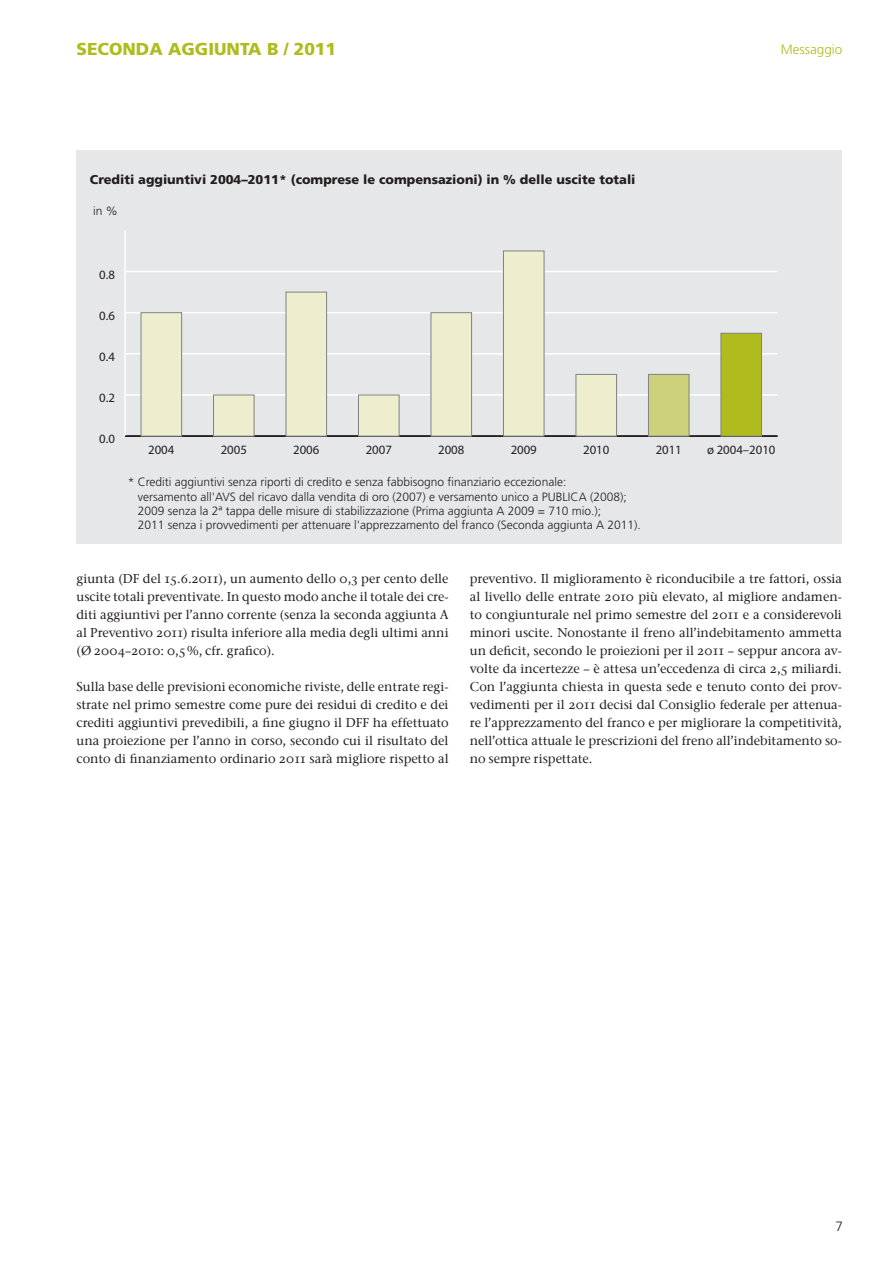
<style>
.page{position:relative;width:893px;height:1263px;background:#fff}
.page>*{position:absolute;margin:0;border:0;box-sizing:border-box;transform-origin:0 0}
.t1{font:900 17.25px "Frutiger LT Std";color:#b0bb1d}
.t2{font:300 13.5px "Frutiger LT Std";color:#b0bb1d}
.t3{font:300 13.5px "Frutiger LT Std";color:#231f20}
.t4{font:500 12.75px/18px "ITC Stone Serif Com";color:#231f20;text-align:justify}
.t5{font:900 12.75px "Frutiger LT Std";color:#231f20}
.t6{font:300 12.75px "Frutiger";color:#231f20}
.t7{font:300 12px/14.4px "Frutiger LT Std";color:#231f20}
</style>
<div class="page">
<div style="left:77px;top:151px;width:765px;height:393px;background:#e6e7e9"></div>
<hr style="left:124px;top:230px;width:2px;height:206px;background:#fff">
<hr style="left:125px;top:435px;width:652px;height:2px;background:#231f20">
<hr style="left:125px;top:394px;width:652px;height:2px;background:#fff">
<hr style="left:125px;top:353px;width:652px;height:2px;background:#fff">
<hr style="left:125px;top:312px;width:652px;height:1px;background:#fff">
<hr style="left:125px;top:271px;width:652px;height:1px;background:#fff">
<div style="left:141px;top:312px;width:41px;height:124px;background:#eceece;border:1px solid #808285"></div>
<div style="left:213px;top:395px;width:41px;height:41px;background:#eceece;border:1px solid #808285"></div>
<div style="left:286px;top:292px;width:41px;height:144px;background:#eceece;border:1px solid #808285"></div>
<div style="left:358px;top:395px;width:41px;height:41px;background:#eceece;border:1px solid #808285"></div>
<div style="left:431px;top:312px;width:41px;height:124px;background:#eceece;border:1px solid #808285"></div>
<div style="left:503px;top:251px;width:41px;height:185px;background:#eceece;border:1px solid #808285"></div>
<div style="left:576px;top:374px;width:41px;height:62px;background:#eceece;border:1px solid #808285"></div>
<div style="left:648px;top:374px;width:41px;height:62px;background:#cdd17a;border:1px solid #808285"></div>
<div style="left:721px;top:333px;width:41px;height:103px;background:#b0bb1d;border:1px solid #808285"></div>
<h1 class="t1" style="left:77px;top:39px;width:261px">Seconda Aggiunta B / 2011</h1>
<p class="t2" style="left:781px;top:41px;width:63px">Messaggio</p>
<p class="t5" style="left:90px;top:172px;width:547px">Crediti aggiuntivi 2004–2011* (comprese le compensazioni) in % delle uscite totali</p>
<p class="t7" style="left:93px;top:204px;width:26px">in %</p>
<p class="t6" style="left:99px;top:267px;width:17px">0.8</p>
<p class="t6" style="left:99px;top:308px;width:17px">0.6</p>
<p class="t6" style="left:99px;top:349px;width:17px">0.4</p>
<p class="t6" style="left:99px;top:390px;width:17px">0.2</p>
<p class="t6" style="left:99px;top:431px;width:17px">0.0</p>
<p class="t6" style="left:148px;top:442px;width:28px">2004</p>
<p class="t6" style="left:221px;top:442px;width:28px">2005</p>
<p class="t6" style="left:293px;top:442px;width:28px">2006</p>
<p class="t6" style="left:366px;top:442px;width:28px">2007</p>
<p class="t6" style="left:438px;top:442px;width:28px">2008</p>
<p class="t6" style="left:511px;top:442px;width:28px">2009</p>
<p class="t6" style="left:583px;top:442px;width:28px">2010</p>
<p class="t6" style="left:656px;top:442px;width:28px">2011</p>
<p class="t6" style="left:707px;top:442px;width:70px">ø 2004–2010</p>
<p class="t7" style="left:138px;top:475px;width:505px;text-indent:-10px">* Crediti aggiuntivi senza riporti di credito e senza fabbisogno finanziario eccezionale:<br>versamento all'AVS del ricavo dalla vendita di oro (2007) e versamento unico a PUBLICA (2008); 2009 senza la 2ª tappa delle misure di stabilizzazione (Prima aggiunta A 2009 = 710 mio.);<br>2011 senza i provvedimenti per attenuare l'apprezzamento del franco (Seconda aggiunta A 2011).</p>
<p class="t4" style="left:77px;top:569px;width:374px">giunta (DF del 15.6.2011), un aumento dello 0,3 per cento delle uscite totali preventivate. In questo modo anche il totale dei cre&shy;diti aggiuntivi per l’anno corrente (senza la seconda aggiunta A al Preventivo 2011) risulta inferiore alla media degli ultimi anni (Ø 2004–2010: 0,5 %, cfr. grafico).</p>
<p class="t4" style="left:77px;top:677px;width:374px">Sulla base delle previsioni economiche riviste, delle entrate regi&shy;strate nel primo semestre come pure dei residui di credito e dei crediti aggiuntivi prevedibili, a fine giugno il DFF ha effettuato una proiezione per l’anno in corso, secondo cui il risultato del conto di finanziamento ordinario 2011 sarà migliore rispetto al</p>
<p class="t4" style="left:470px;top:569px;width:374px">preventivo. Il miglioramento è riconducibile a tre fattori, ossia al livello delle entrate 2010 più elevato, al migliore andamen&shy;to congiunturale nel primo semestre del 2011 e a considerevoli minori uscite. Nonostante il freno all’indebitamento ammetta un deficit, secondo le proiezioni per il 2011 – seppur ancora av&shy;volte da incertezze – è attesa un’eccedenza di circa 2,5 miliardi.<br>Con l’aggiunta chiesta in questa sede e tenuto conto dei prov&shy;vedimenti per il 2011 decisi dal Consiglio federale per attenua&shy;re l’apprezzamento del franco e per migliorare la competitività, nell’ottica attuale le prescrizioni del freno all’indebitamento so&shy;no sempre rispettate.</p>
<p class="t3" style="left:835px;top:1218px;width:9px">7</p>
</div>
